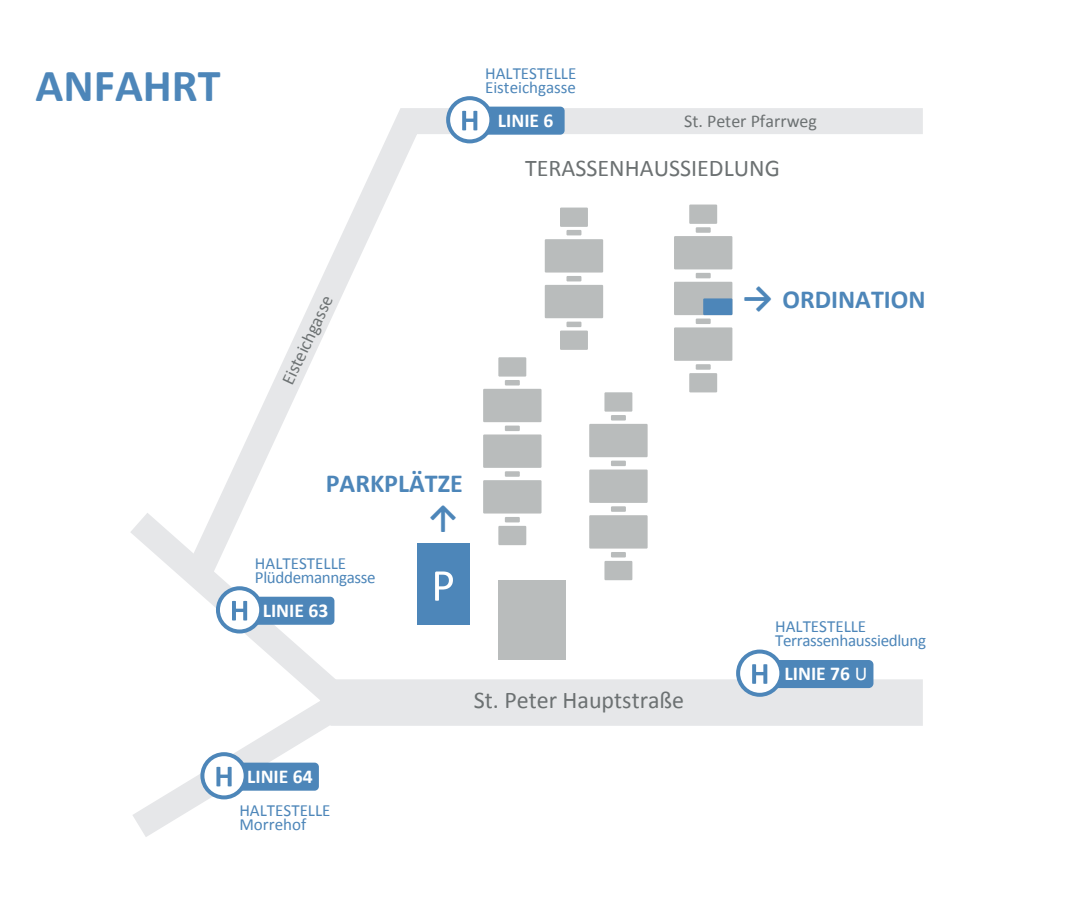
<style>
.page{position:relative;width:1087px;height:917px;background:#fff}
.page>*{position:absolute;margin:0;border:0;box-sizing:border-box;transform-origin:0 0}
.t1{font:700 46px "Calibri";color:#4d86b9}
.t2{font:700 26px "Calibri";color:#4d86b9}
.t3{font:24px "Calibri";color:#6c7172}
.t4{font:700 19.6px "Calibri";color:#fff}
.t5{font:18px "Calibri";color:#6c7172}
.t6{font:17px/14px "Calibri";letter-spacing:-.02em;color:#4d86b9}
.t7{font:17px/14px "Calibri";color:#4d86b9}
.s1{font-weight:400}
</style>
<div class="page">
<div style="left:330px;top:679px;width:592px;height:46px;background:#e6e7e9"></div>
<div style="left:498px;top:580px;width:68px;height:79px;background:#b9bcbc"></div>
<svg style="left:130px;top:513px;width:256px;height:324px"></svg>
<svg style="left:165px;top:96px;width:758px;height:509px"></svg>
<div style="left:416px;top:543px;width:53px;height:81px;background:#4d86b9"></div>
<svg style="left:435px;top:571px;width:18px;height:29px"></svg>
<div style="left:469px;top:107px;width:95px;height:28px;background:#4d86b9;border-radius:4px"></div>
<svg style="left:448px;top:98px;width:43px;height:43px"></svg>
<div style="left:446px;top:96px;width:47px;height:47px;border:4px solid #4d86b9;border-radius:50%"></div>
<svg style="left:462px;top:111px;width:15px;height:19px"></svg>
<div style="left:239px;top:596px;width:95px;height:28px;background:#4d86b9;border-radius:4px"></div>
<svg style="left:218px;top:588px;width:43px;height:43px"></svg>
<div style="left:216px;top:586px;width:47px;height:47px;border:4px solid #4d86b9;border-radius:50%"></div>
<svg style="left:232px;top:600px;width:15px;height:20px"></svg>
<div style="left:759px;top:659px;width:114px;height:28px;background:#4d86b9;border-radius:5px"></div>
<svg style="left:737px;top:651px;width:44px;height:43px"></svg>
<div style="left:735px;top:649px;width:48px;height:47px;border:4px solid #4d86b9;border-radius:50%"></div>
<svg style="left:752px;top:664px;width:15px;height:19px"></svg>
<div style="left:224px;top:762px;width:95px;height:28px;background:#4d86b9;border-radius:4px"></div>
<svg style="left:202px;top:754px;width:43px;height:43px"></svg>
<div style="left:200px;top:752px;width:47px;height:47px;border:4px solid #4d86b9;border-radius:50%"></div>
<svg style="left:216px;top:766px;width:15px;height:20px"></svg>
<svg style="left:744px;top:286px;width:26px;height:25px"></svg>
<svg style="left:429px;top:505px;width:26px;height:27px"></svg>
<h1 class="t1" style="left:36px;top:56px;width:186px">ANFAHRT</h1>
<p class="t7" style="left:485px;top:66px;width:93px">HALTESTELLE<br>Eisteichgasse</p>
<p class="t4" style="left:497px;top:108px;width:57px">LINIE 6</p>
<p class="t5" style="left:684px;top:110px;width:134px">St. Peter Pfarrweg</p>
<h3 class="t3" style="left:525px;top:153px;width:256px">TERASSENHAUSSIEDLUNG</h3>
<p class="t5" style="left:276px;top:378px;width:98px;rotate:-65deg">Eisteichgasse</p>
<h2 class="t2" style="left:326px;top:466px;width:139px">PARKPLÄTZE</h2>
<p class="t6" style="left:255px;top:556px;width:122px">HALTESTELLE<br>Plüddemanngasse</p>
<p class="t4" style="left:262px;top:597px;width:67px">LINIE 63</p>
<p class="t4" style="left:247px;top:763px;width:67px">LINIE 64</p>
<p class="t7" style="left:239px;top:802px;width:93px">HALTESTELLE<br>Morrehof</p>
<h3 class="t3" style="left:473px;top:685px;width:212px">St. Peter Hauptstraße</h3>
<h2 class="t2" style="left:782px;top:282px;width:144px">ORDINATION</h2>
<p class="t6" style="left:774px;top:619px;width:152px">HALTESTELLE<br>Terrassenhaussiedlung</p>
<p class="t4" style="left:784px;top:660px;width:84px">LINIE 76 <span class="s1">U</span></p>
</div>
